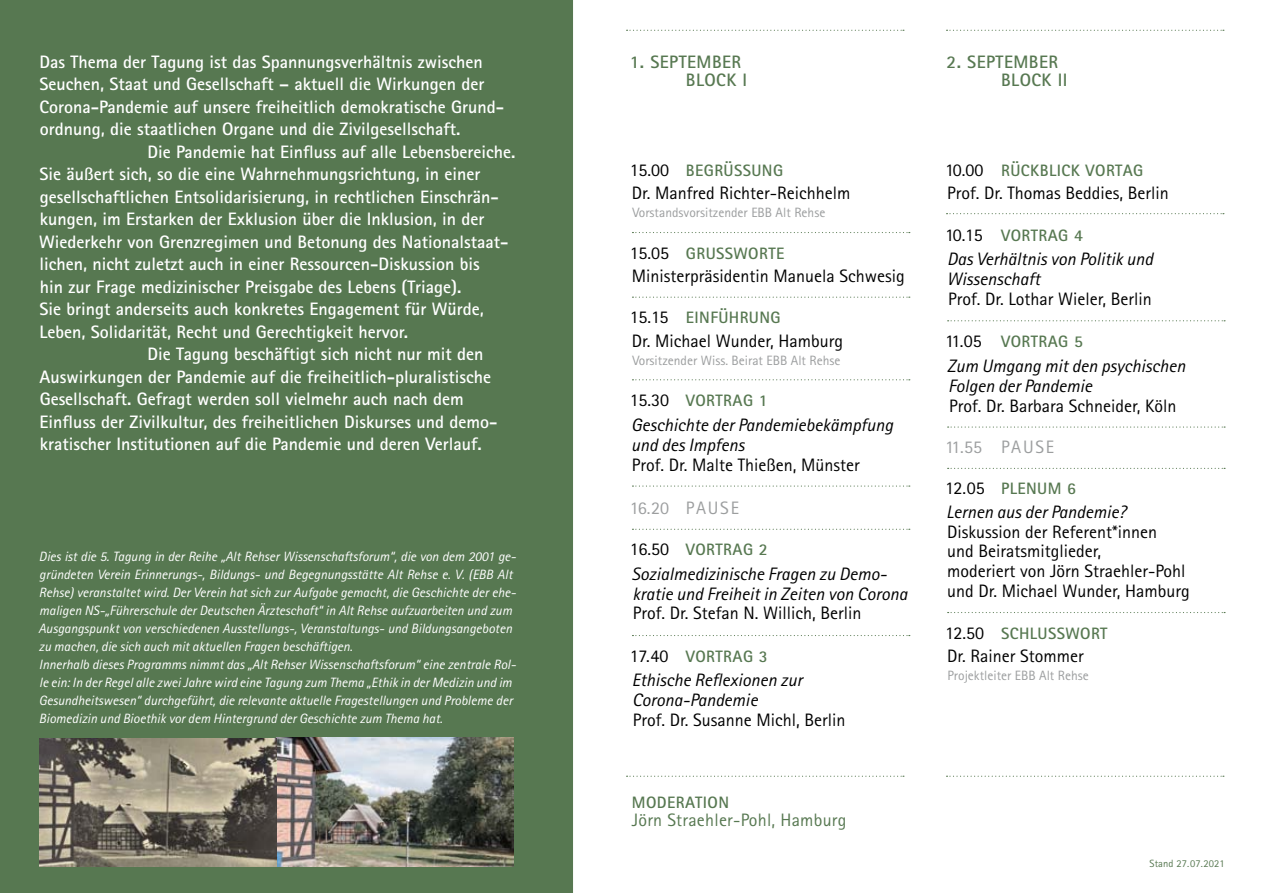
<style>
.page{position:relative;width:1263px;height:893px;background:#fff}
.page>*{position:absolute;margin:0;border:0;box-sizing:border-box;transform-origin:0 0}
.t1{font:700 18px "Rotis Sans Serif Pro";color:#fff}
.t2{font:18px/19.8px "Rotis Sans Serif Pro";color:#000}
.t3{font:italic 18px/19.8px "Rotis Sans Serif Pro";color:#000}
.t4{font:700 18px/18px "Rotis Sans Serif Pro";letter-spacing:.025em;color:#577851}
.t5{font:18px "Rotis Sans Serif Pro";letter-spacing:.015em;color:#577851}
.t6{font:18px "Rotis Sans Serif Pro";letter-spacing:.09em;color:#9c9e9f}
.t7{font:700 16.5px "Rotis Sans Serif Pro";letter-spacing:.025em;color:#577851}
.t8{font:italic 13.5px/18px "Rotis Sans Serif Pro";color:#fff}
.t9{font:13.5px "Rotis Sans Serif Pro";color:#9c9e9f}
.t10{font:10.5px "Rotis Sans Serif Pro";letter-spacing:.01em;color:#577851}
.s1{font-weight:400;font-size:18px;color:#000}
</style>
<div class="page">
<div style="left:0;top:1px;width:572px;height:891px;background:#577851"></div>
<svg style="left:948px;top:320px;width:277px;height:1px"></svg>
<svg style="left:948px;top:426px;width:277px;height:2px"></svg>
<svg style="left:948px;top:468px;width:277px;height:1px"></svg>
<svg style="left:948px;top:612px;width:277px;height:1px"></svg>
<svg style="left:632px;top:232px;width:278px;height:1px"></svg>
<svg style="left:632px;top:297px;width:278px;height:1px"></svg>
<svg style="left:632px;top:379px;width:278px;height:1px"></svg>
<svg style="left:632px;top:485px;width:278px;height:2px"></svg>
<svg style="left:632px;top:529px;width:278px;height:1px"></svg>
<svg style="left:632px;top:635px;width:278px;height:1px"></svg>
<svg style="left:946px;top:213px;width:278px;height:1px"></svg>
<svg style="left:627px;top:776px;width:277px;height:1px"></svg>
<svg style="left:946px;top:776px;width:278px;height:1px"></svg>
<svg style="left:627px;top:30px;width:277px;height:1px"></svg>
<svg style="left:946px;top:30px;width:278px;height:1px"></svg>
<img style="left:276px;top:737px;width:237px;height:130px">
<img style="left:39px;top:739px;width:237px;height:128px">
<p class="t1" style="left:40px;top:50px;width:445px">Das Thema der Tagung ist das Spannungsverhältnis zwischen</p>
<p class="t1" style="left:40px;top:73px;width:446px">Seuchen, Staat und Gesellschaft – aktuell die Wirkungen der</p>
<p class="t1" style="left:40px;top:95px;width:466px">Corona-Pandemie auf unsere freiheitlich demokratische Grund-</p>
<p class="t1" style="left:40px;top:118px;width:422px">ordnung, die staatlichen Organe und die Zivilgesellschaft.</p>
<p class="t1" style="left:147px;top:140px;width:369px">Die Pandemie hat Einfluss auf alle Lebensbereiche.</p>
<p class="t1" style="left:40px;top:163px;width:442px">Sie äußert sich, so die eine Wahrnehmungsrichtung, in einer</p>
<p class="t1" style="left:40px;top:185px;width:460px">gesellschaftlichen Entsolidarisierung, in rechtlichen Einschrän-</p>
<p class="t1" style="left:40px;top:208px;width:446px">kungen, im Erstarken der Exklusion über die Inklusion, in der</p>
<p class="t1" style="left:39px;top:230px;width:471px">Wiederkehr von Grenzregimen und Betonung des Nationalstaat-</p>
<p class="t1" style="left:40px;top:253px;width:442px">lichen, nicht zuletzt auch in einer Ressourcen-Diskussion bis</p>
<p class="t1" style="left:40px;top:275px;width:423px">hin zur Frage medizinischer Preisgabe des Lebens (Triage).</p>
<p class="t1" style="left:40px;top:298px;width:446px">Sie bringt anderseits auch konkretes Engagement für Würde,</p>
<p class="t1" style="left:40px;top:320px;width:370px">Leben, Solidarität, Recht und Gerechtigkeit hervor.</p>
<p class="t1" style="left:148px;top:343px;width:337px">Die Tagung beschäftigt sich nicht nur mit den</p>
<p class="t1" style="left:39px;top:365px;width:453px">Auswirkungen der Pandemie auf die freiheitlich-pluralistische</p>
<p class="t1" style="left:40px;top:388px;width:426px">Gesellschaft. Gefragt werden soll vielmehr auch nach dem</p>
<p class="t1" style="left:40px;top:410px;width:459px">Einfluss der Zivilkultur, des freiheitlichen Diskurses und demo-</p>
<p class="t1" style="left:40px;top:433px;width:443px">kratischer Institutionen auf die Pandemie und deren Verlauf.</p>
<p class="t8" style="left:38px;top:547px;width:479px">Dies ist die 5. Tagung in der Reihe „Alt Rehser Wissenschaftsforum“, die von dem 2001 ge&shy;gründeten Verein Erinnerungs-, Bildungs- und Begegnungsstätte Alt Rehse e. V. (EBB Alt Rehse) veranstaltet wird. Der Verein hat sich zur Aufgabe gemacht, die Geschichte der ehe&shy;maligen NS-„Führerschule der Deutschen Ärzteschaft“ in Alt Rehse aufzuarbeiten und zum Ausgangspunkt von verschiedenen Ausstellungs-, Veranstaltungs- und Bildungsangeboten zu machen, die sich auch mit aktuellen Fragen beschäftigen.<br>Innerhalb dieses Programms nimmt das „Alt Rehser Wissenschaftsforum“ eine zentrale Rol&shy;le ein: In der Regel alle zwei Jahre wird eine Tagung zum Thema „Ethik in der Medizin und im Gesundheitswesen“ durchgeführt, die relevante aktuelle Fragestellungen und Probleme der Biomedizin und Bioethik vor dem Hintergrund der Geschichte zum Thema hat.</p>
<p class="t4" style="left:686px;top:53px;width:63px;text-indent:-56px">1. SEPTEMBER<br>BLOCK I</p>
<p class="t7" style="left:630px;top:160px;width:133px"><span class="s1">15.00</span> BegrüSSung</p>
<p class="t2" style="left:632px;top:183px;width:220px">Dr. Manfred Richter-Reichhelm</p>
<p class="t9" style="left:632px;top:205px;width:194px">Vorstandsvorsitzender EBB Alt Rehse</p>
<p class="t7" style="left:630px;top:243px;width:129px"><span class="s1">15.05</span> Gru SSworte</p>
<p class="t2" style="left:632px;top:266px;width:274px">Ministerpräsidentin Manuela Schwesig</p>
<p class="t7" style="left:630px;top:307px;width:110px"><span class="s1">15.15</span> Einführung</p>
<p class="t2" style="left:632px;top:331px;width:213px">Dr. Michael Wunder, Hamburg</p>
<p class="t9" style="left:632px;top:352px;width:210px">Vorsitzender Wiss. Beirat EBB Alt Rehse</p>
<p class="t7" style="left:630px;top:390px;width:76px"><span class="s1">15.30</span> Vortrag</p>
<p class="t7" style="left:759px;top:390px;width:10px">1</p>
<p class="t3" style="left:631px;top:415px;width:263px">Geschichte der Pandemiebekämpfung und des Impfens</p>
<p class="t2" style="left:632px;top:455px;width:229px">Prof. Dr. Malte Thießen, Münster</p>
<p class="t6" style="left:630px;top:497px;width:111px">16.20 PAUSE</p>
<p class="t7" style="left:630px;top:539px;width:76px"><span class="s1">16.50</span> Vortrag</p>
<p class="t7" style="left:759px;top:539px;width:10px">2</p>
<p class="t3" style="left:631px;top:564px;width:277px">Sozialmedizinische Fragen zu Demo&shy;kratie und Freiheit in Zeiten von Corona</p>
<p class="t2" style="left:633px;top:604px;width:230px">Prof. Dr. Stefan N. Willich, Berlin</p>
<p class="t7" style="left:630px;top:645px;width:76px"><span class="s1">17.40</span> Vortrag</p>
<p class="t7" style="left:759px;top:645px;width:10px">3</p>
<p class="t3" style="left:632px;top:670px;width:172px">Ethische Reflexionen zur<br>Corona-Pandemie</p>
<p class="t2" style="left:633px;top:710px;width:214px">Prof. Dr. Susanne Michl, Berlin</p>
<p class="t7" style="left:632px;top:792px;width:25px">Moderation</p>
<p class="t5" style="left:632px;top:809px;width:216px">Jörn Straehler-Pohl, Hamburg</p>
<p class="t4" style="left:1001px;top:53px;width:68px;text-indent:-55px">2. SEPTEMBER<br>BLOCK II</p>
<p class="t7" style="left:945px;top:160px;width:161px"><span class="s1">10.00</span> Rückb li ck Vortag</p>
<p class="t2" style="left:947px;top:183px;width:223px">Prof. Dr. Thomas Beddies, Berlin</p>
<p class="t7" style="left:945px;top:225px;width:76px"><span class="s1">10.15</span> Vortrag</p>
<p class="t7" style="left:1074px;top:225px;width:10px">4</p>
<p class="t3" style="left:947px;top:249px;width:208px">Das Verhältnis von Politik und<br>Wissenschaft</p>
<p class="t2" style="left:948px;top:289px;width:205px">Prof. Dr. Lothar Wieler, Berlin</p>
<p class="t7" style="left:945px;top:331px;width:76px"><span class="s1">11.05</span> Vortrag</p>
<p class="t7" style="left:1074px;top:331px;width:10px">5</p>
<p class="t3" style="left:947px;top:356px;width:240px">Zum Umgang mit den psychischen<br>Folgen der Pandemie</p>
<p class="t2" style="left:949px;top:396px;width:229px">Prof. Dr. Barbara Schneider, Köln</p>
<p class="t6" style="left:945px;top:436px;width:111px">11.55 PAUSE</p>
<p class="t7" style="left:945px;top:478px;width:84px"><span class="s1">12.05</span> Plenum</p>
<p class="t7" style="left:1067px;top:478px;width:10px">6</p>
<p class="t3" style="left:946px;top:502px;width:181px">Lernen aus der Pandemie?</p>
<p class="t2" style="left:947px;top:522px;width:244px">Diskussion der Referent*innen<br>und Beiratsmitglieder,<br>moderiert von Jörn Straehler-Pohl und Dr. Michael Wunder, Hamburg</p>
<p class="t7" style="left:945px;top:622px;width:146px"><span class="s1">12.50</span> Sch lusswort</p>
<p class="t2" style="left:947px;top:646px;width:138px">Dr. Rainer Stommer</p>
<p class="t9" style="left:947px;top:667px;width:143px">Projektleiter EBB Alt Rehse</p>
<p class="t10" style="left:1149px;top:857px;width:77px">Stand 27. 07. 2021</p>
</div>
